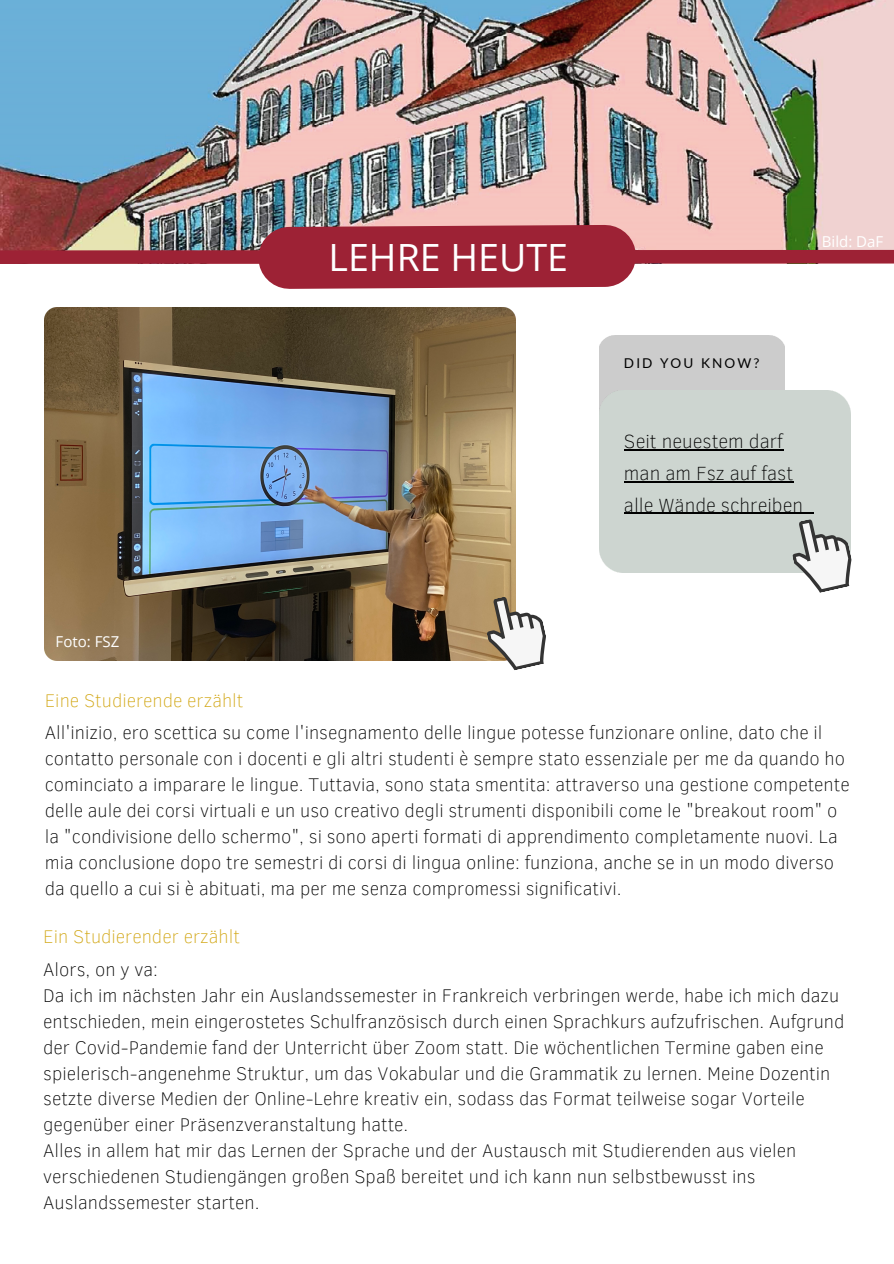
<style>
.page{position:relative;width:894px;height:1264px;background:#fff}
.page>*{position:absolute;margin:0;border:0;box-sizing:border-box;transform-origin:0 0}
.t1{font:37.5px "Open Sans";color:#fff}
.t2{font:100 19.5px/31.5px "Clear Sans";color:#000}
.t3{font:100 18.75px/26px "Clear Sans";color:#000}
.t4{font:100 18.75px "Clear Sans";color:#d2a715}
.t5{font:15px "Open Sans";color:#fff}
.t6{font:13.5px "Lato";letter-spacing:.155em;color:#000}
</style>
<div class="page">
<img style="left:0;top:0;width:893px;height:243px">
<svg style="left:0;top:243px;width:893px;height:21px;background:#a74f56"></svg>
<svg style="left:227px;top:193px;width:440px;height:127px"></svg>
<img style="left:45px;top:307px;width:470px;height:353px">
<svg style="left:479px;top:589px;width:67px;height:81px"></svg>
<div style="left:599px;top:391px;width:251px;height:181px;background:#cdd5d0"></div>
<hr style="left:623px;top:449px;width:159px;height:1px;background:#000">
<hr style="left:623px;top:481px;width:170px;height:1px;background:#000">
<hr style="left:623px;top:512px;width:179px;height:2px;background:#000">
<svg style="left:784px;top:512px;width:68px;height:81px"></svg>
<p class="t5" style="left:56px;top:630px;width:65px">Foto: FSZ</p>
<p class="t1" style="left:328px;top:231px;width:241px">LEHRE HEUTE</p>
<p class="t5" style="left:821px;top:231px;width:63px">Bild: DaF</p>
<p class="t6" style="left:623px;top:354px;width:137px">DID YOU KNOW?</p>
<p class="t2" style="left:623px;top:425px;width:180px">Seit neuestem darf man am Fsz auf fast alle Wände schreiben</p>
<p class="t4" style="left:45px;top:686px;width:200px">Eine Studierende erzählt</p>
<p class="t3" style="left:45px;top:718px;width:806px">All'inizio, ero scettica su come l'insegnamento delle lingue potesse funzionare online, dato che il contatto personale con i docenti e gli altri studenti è sempre stato essenziale per me da quando ho cominciato a imparare le lingue. Tuttavia, sono stata smentita: attraverso una gestione competente delle aule dei corsi virtuali e un uso creativo degli strumenti disponibili come le "breakout room" o la "condivisione dello schermo", si sono aperti formati di apprendimento completamente nuovi. La mia conclusione dopo tre semestri di corsi di lingua online: funziona, anche se in un modo diverso da quello a cui si è abituati, ma per me senza compromessi significativi.</p>
<p class="t4" style="left:43px;top:923px;width:198px">Ein Studierender erzählt</p>
<p class="t3" style="left:43px;top:955px;width:116px">Alors, on y va:</p>
<p class="t3" style="left:43px;top:981px;width:802px">Da ich im nächsten Jahr ein Auslandssemester in Frankreich verbringen werde, habe ich mich dazu entschieden, mein eingerostetes Schulfranzösisch durch einen Sprachkurs aufzufrischen. Aufgrund der Covid-Pandemie fand der Unterricht über Zoom statt. Die wöchentlichen Termine gaben eine spielerisch-angenehme Struktur, um das Vokabular und die Grammatik zu lernen. Meine Dozentin setzte diverse Medien der Online-Lehre kreativ ein, sodass das Format teilweise sogar Vorteile gegenüber einer Präsenzveranstaltung hatte.</p>
<p class="t3" style="left:43px;top:1136px;width:754px">Alles in allem hat mir das Lernen der Sprache und der Austausch mit Studierenden aus vielen verschiedenen Studiengängen großen Spaß bereitet und ich kann nun selbstbewusst ins<br>Auslandssemester starten.</p>
</div>
